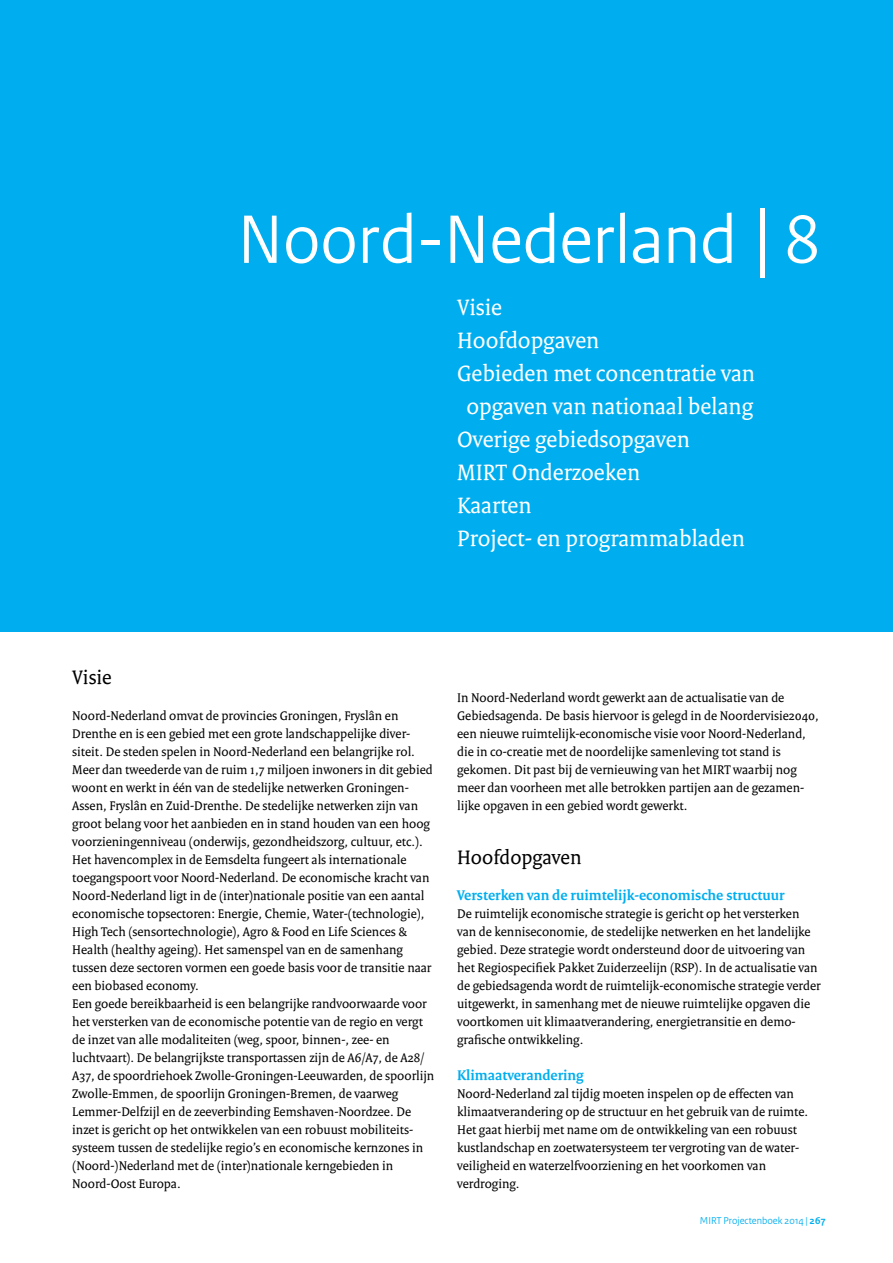
<style>
.page{position:relative;width:893px;height:1263px;background:#fff}
.page>*{position:absolute;margin:0;border:0;box-sizing:border-box;transform-origin:0 0}
.t1{font:72px "Rijksoverheid Sans";color:#fff}
.t2{font:24px "Rijksoverheid Serif";color:#fff}
.t3{font:21px "Rijksoverheid Serif";color:#000}
.t4{font:700 15px "Rijksoverheid Serif";color:#00aeef}
.t5{font:13.5px/18px "Rijksoverheid Serif";color:#000}
.t6{font:10.5px "Rijksoverheid Sans";color:#00aeef}
.s1{font-size:84px}
.s2{font-weight:700}
</style>
<div class="page">
<div style="left:0;top:0;width:893px;height:631px;background:#00aeef"></div>
<h1 class="t1" style="left:238px;top:198px;width:585px">Noord-Nederland <span class="s1">|</span> 8</h1>
<h2 class="t2" style="left:457px;top:293px;width:47px">Visie</h2>
<h2 class="t2" style="left:457px;top:326px;width:144px">Hoofdopgaven</h2>
<h2 class="t2" style="left:457px;top:359px;width:299px">Gebieden met concentratie van</h2>
<h2 class="t2" style="left:466px;top:392px;width:288px">opgaven van nationaal belang</h2>
<h2 class="t2" style="left:457px;top:425px;width:234px">Overige gebiedsopgaven</h2>
<h2 class="t2" style="left:457px;top:458px;width:185px">MIRT Onderzoeken</h2>
<h2 class="t2" style="left:457px;top:491px;width:76px">Kaarten</h2>
<h2 class="t2" style="left:457px;top:524px;width:289px">Project- en programmabladen</h2>
<h3 class="t3" style="left:72px;top:665px;width:41px">Visie</h3>
<p class="t5" style="left:72px;top:707px;width:364px">Noord-Nederland omvat de provincies Groningen, Fryslân en Drenthe en is een gebied met een grote landschappelijke diver&shy;siteit. De steden spelen in Noord-Nederland een belangrijke rol.<br>Meer dan tweederde van de ruim 1,7 miljoen inwoners in dit gebied woont en werkt in één van de stedelijke netwerken Groningen-Assen, Fryslân en Zuid-Drenthe. De stedelijke netwerken zijn van groot belang voor het aanbieden en in stand houden van een hoog voorzieningenniveau (onderwijs, gezondheidszorg, cultuur, etc.).<br>Het havencomplex in de Eemsdelta fungeert als internationale toegangspoort voor Noord-Nederland. De economische kracht van Noord-Nederland ligt in de (inter)nationale positie van een aantal economische topsectoren: Energie, Chemie, Water-(technologie), High Tech (sensortechnologie), Agro &amp; Food en Life Sciences &amp; Health (healthy ageing). Het samenspel van en de samenhang tussen deze sectoren vormen een goede basis voor de transitie naar een biobased economy.<br>Een goede bereikbaarheid is een belangrijke randvoorwaarde voor het versterken van de economische potentie van de regio en vergt de inzet van alle modaliteiten (weg, spoor, binnen-, zee- en luchtvaart). De belangrijkste transportassen zijn de A6/A7, de A28/ A37, de spoordriehoek Zwolle-Groningen-Leeuwarden, de spoorlijn Zwolle-Emmen, de spoorlijn Groningen-Bremen, de vaarweg Lemmer-Delfzijl en de zeeverbinding Eemshaven-Noordzee. De inzet is gericht op het ontwikkelen van een robuust mobiliteits&shy;systeem tussen de stedelijke regio’s en economische kernzones in (Noord-)Nederland met de (inter)nationale kerngebieden in Noord-Oost Europa.</p>
<p class="t5" style="left:457px;top:688px;width:363px">In Noord-Nederland wordt gewerkt aan de actualisatie van de Gebiedsagenda. De basis hiervoor is gelegd in de Noordervisie2040, een nieuwe ruimtelijk-economische visie voor Noord-Nederland, die in co-creatie met de noordelijke samenleving tot stand is gekomen. Dit past bij de vernieuwing van het MIRT waarbij nog meer dan voorheen met alle betrokken partijen aan de gezamen&shy;lijke opgaven in een gebied wordt gewerkt.</p>
<h3 class="t3" style="left:457px;top:845px;width:126px">Hoofdopgaven</h3>
<p class="t4" style="left:457px;top:886px;width:329px">Versterken van de ruimtelijk-economische structuur</p>
<p class="t5" style="left:457px;top:905px;width:365px">De ruimtelijk economische strategie is gericht op het versterken van de kenniseconomie, de stedelijke netwerken en het landelijke gebied. Deze strategie wordt ondersteund door de uitvoering van het Regiospecifiek Pakket Zuiderzeelijn (RSP). In de actualisatie van de gebiedsagenda wordt de ruimtelijk-economische strategie verder uitgewerkt, in samenhang met de nieuwe ruimtelijke opgaven die voortkomen uit klimaatverandering, energietransitie en demo&shy;grafische ontwikkeling.</p>
<p class="t4" style="left:457px;top:1066px;width:128px">Klimaatverandering</p>
<p class="t5" style="left:457px;top:1085px;width:353px">Noord-Nederland zal tijdig moeten inspelen op de effecten van klimaatverandering op de structuur en het gebruik van de ruimte.<br>Het gaat hierbij met name om de ontwikkeling van een robuust kustlandschap en zoetwatersysteem ter vergroting van de water&shy;veiligheid en waterzelfvoorziening en het voorkomen van verdroging.</p>
<p class="t6" style="left:700px;top:1215px;width:127px">MIRT Projectenboek 2014 | <span class="s2">267</span></p>
</div>
